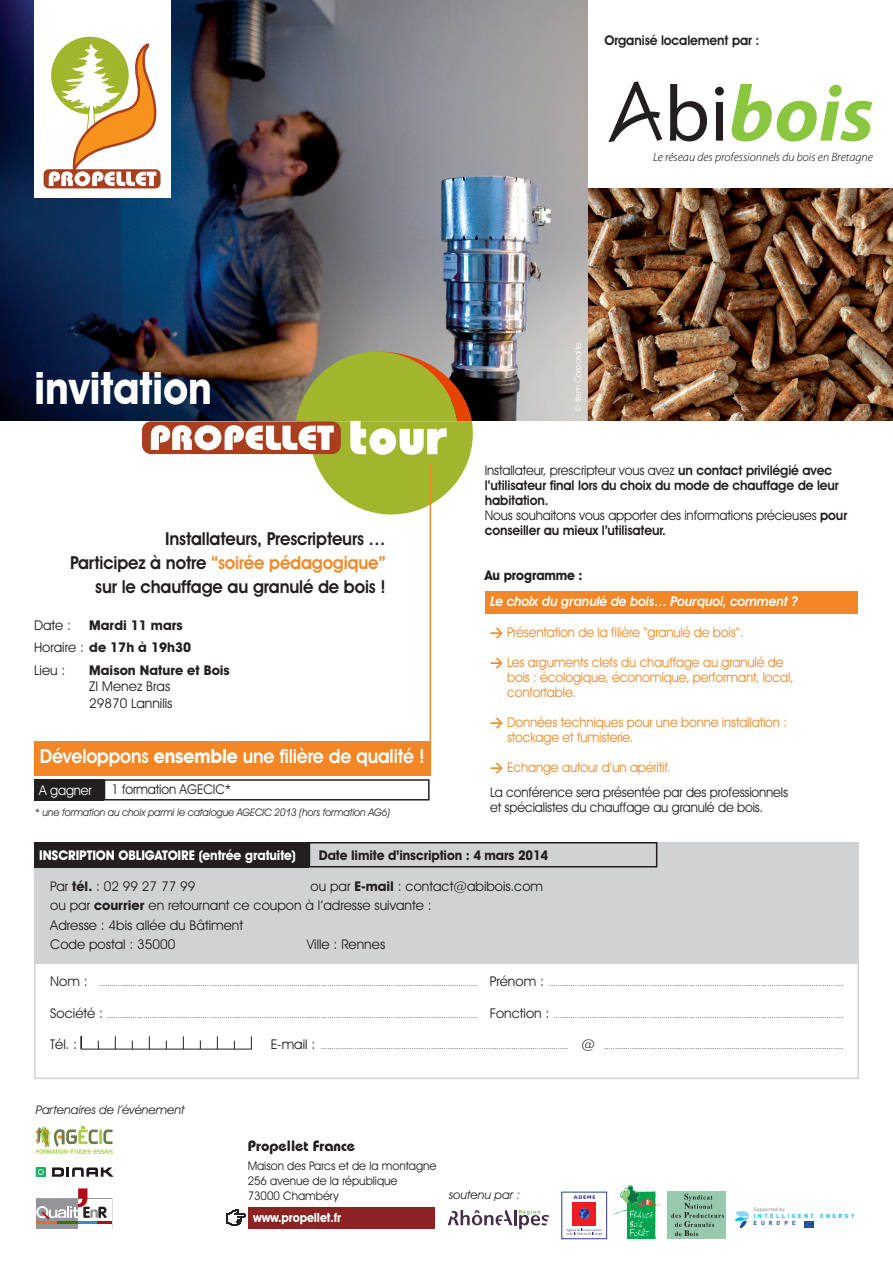
<style>
.page{position:relative;width:893px;height:1263px;background:#fff}
.page>*{position:absolute;margin:0;border:0;box-sizing:border-box;transform-origin:0 0}
.t1{font:800 50.7px "Bauhaus";color:#fff}
.t2{font:700 45px "Avant Garde IT Cby BT";color:#fff;scale:.9 1}
.t3{font:600 19.5px "Avant Garde IT Cby BT";letter-spacing:-.01em;color:#fff;scale:.93 1}
.t4{font:600 18px "Avant Garde IT Cby BT";letter-spacing:-.01em;color:#231f20;scale:.95 1}
.t5{font:600 18px "Avant Garde IT Cby BT";letter-spacing:-.01em;color:#f38725;scale:.95 1}
.t6{font:700 15px "Bauhaus";color:#231f20}
.t7{font:13.5px/15px "Avant Garde IT Cby BT";letter-spacing:-.01em;color:#f38725;scale:.95 1}
.t8{font:13.5px "Avant Garde IT Cby BT";letter-spacing:-.01em;color:#231f20}
.t9{font:13.5px/15px "Avant Garde IT Cby BT";letter-spacing:-.01em;color:#231f20;scale:.95 1}
.t10{font:600 13.5px/15px "Avant Garde IT Cby BT";letter-spacing:-.01em;color:#231f20;scale:.95 1}
.t11{font:700 13.5px "Avant Garde IT Cby BT";letter-spacing:-.01em;color:#231f20}
.t12{font:700 13.5px "Avant Garde IT Cby BT";letter-spacing:-.01em;color:#231f20;scale:.95 1}
.t13{font:italic 600 13.5px "Avant Garde IT Cby BT";letter-spacing:-.01em;color:#fff;scale:.95 1}
.t14{font:700 13.5px "Avant Garde IT Cby BT";letter-spacing:-.01em;color:#fff;scale:.95 1}
.t15{font:13.5px "Avant Garde IT Cby BT";letter-spacing:-.01em;color:#fff;scale:.95 1}
.t16{font:700 12.75px "Avant Garde IT Cby BT";letter-spacing:-.01em;color:#fff;scale:.9 1}
.t17{font:12px "Avant Garde IT Cby BT";color:#231f20;scale:.95 1}
.t18{font:italic 300 12px "Myriad Pro";color:#000}
.t19{font:italic 12px "Avant Garde IT Cby BT";color:#231f20}
.t20{font:italic 10.5px "Avant Garde IT Cby BT";letter-spacing:-.01em;color:#231f20;scale:.95 1}
.t21{font:9px "Avant Garde IT Cby BT";letter-spacing:-.01em;color:#fff;scale:.95 1}
.t22{font:7.5px "Avant Garde IT Cby BT";color:#231f20}
.t23{font:700 5.85px/7.2px "DIN";color:#01bdf2}
.t24{font:500 4.95px "DIN";letter-spacing:.02em;color:#939598}
.s1{color:#231f20}
.s2{font-weight:400}
.s3{font-weight:700}
.s4{font-weight:600}
.s5{font-family:"DIN";font-weight:700}
.s6{font-size:13.5px}
.s7{color:#1e4ea0}
</style>
<div class="page">
<div style="left:34px;top:842px;width:825px;height:121px;background:#d1d2d4"></div>
<img style="left:0;top:0;width:589px;height:421px">
<div style="left:34px;top:0;width:136px;height:198px;background:#fff"></div>
<div style="left:44px;top:169px;width:117px;height:19px;background:#a93f1f;border-radius:5px"></div>
<svg style="left:49px;top:37px;width:112px;height:149px"></svg>
<div style="left:142px;top:421px;width:199px;height:33px;background:#a93f1f;border-radius:9px"></div>
<svg style="left:151px;top:352px;width:322px;height:162px"></svg>
<div style="left:485px;top:591px;width:372px;height:22px;background:#f38725"></div>
<hr style="left:430px;top:464px;width:1px;height:311px;background:#f38725">
<div style="left:34px;top:741px;width:396px;height:34px;background:#f38725"></div>
<div style="left:34px;top:779px;width:70px;height:21px;background:#231f20"></div>
<div style="left:104px;top:779px;width:326px;height:21px;border:2px solid #231f20"></div>
<div style="left:34px;top:842px;width:275px;height:25px;background:#231f20"></div>
<svg style="left:81px;top:1036px;width:1px;height:13px"></svg>
<hr style="left:81px;top:1049px;width:171px;height:1px;background:#231f20">
<svg style="left:115px;top:1036px;width:1px;height:13px"></svg>
<svg style="left:149px;top:1036px;width:1px;height:13px"></svg>
<svg style="left:183px;top:1036px;width:1px;height:13px"></svg>
<svg style="left:217px;top:1036px;width:1px;height:13px"></svg>
<svg style="left:251px;top:1036px;width:1px;height:13px"></svg>
<div style="left:573px;top:1202px;width:23px;height:23px;background:#ee1d23"></div>
<svg style="left:579px;top:1208px;width:11px;height:11px"></svg>
<svg style="left:573px;top:1195px;width:22px;height:4px"></svg>
<svg style="left:566px;top:1229px;width:36px;height:6px"></svg>
<div style="left:562px;top:1192px;width:45px;height:47px;border:1px solid #253f8e"></div>
<div style="left:667px;top:1192px;width:59px;height:47px;background:#97c9af"></div>
<svg style="left:671px;top:1194px;width:53px;height:42px"></svg>
<svg style="left:613px;top:1185px;width:47px;height:54px"></svg>
<div style="left:804px;top:1221px;width:10px;height:7px;background:#1e4ea0"></div>
<svg style="left:807px;top:1222px;width:5px;height:5px"></svg>
<svg style="left:735px;top:1211px;width:14px;height:18px"></svg>
<hr style="left:514px;top:1210px;width:3px;height:15px;background:#462b4a">
<svg style="left:519px;top:1210px;width:30px;height:19px"></svg>
<svg style="left:448px;top:1210px;width:64px;height:15px"></svg>
<svg style="left:227px;top:1208px;width:208px;height:21px;background:#8f3231"></svg>
<img style="left:589px;top:188px;width:304px;height:233px">
<div style="left:309px;top:842px;width:348px;height:25px;border:2px solid #231f20"></div>
<svg style="left:732px;top:84px;width:140px;height:58px"></svg>
<svg style="left:670px;top:84px;width:54px;height:57px"></svg>
<svg style="left:608px;top:81px;width:54px;height:61px"></svg>
<svg style="left:36px;top:1126px;width:77px;height:28px"></svg>
<div style="left:36px;top:1198px;width:76px;height:31px;background:#939598"></div>
<div style="left:78px;top:1198px;width:34px;height:30px;background:#fff"></div>
<hr style="left:36px;top:1221px;width:21px;height:3px;background:#e66c1e">
<hr style="left:57px;top:1221px;width:21px;height:3px;background:#496814">
<hr style="left:78px;top:1221px;width:19px;height:3px;background:#4b82c3">
<hr style="left:97px;top:1221px;width:15px;height:3px;background:#b00d1d">
<svg style="left:36px;top:1188px;width:71px;height:31px"></svg>
<svg style="left:52px;top:1167px;width:62px;height:10px"></svg>
<svg style="left:36px;top:1167px;width:10px;height:10px"></svg>
<p class="t10" style="left:604px;top:33px;width:165px">Organisé localement par :</p>
<p class="t18" style="left:653px;top:149px;width:221px">Le réseau des professionnels du bois en Bretagne</p>
<p class="t2" style="left:34px;top:361px;width:199px">invitation</p>
<p class="t1" style="left:349px;top:406px;width:100px">tour</p>
<p class="t4" style="left:165px;top:528px;width:234px">Installateurs, Prescripteurs …</p>
<p class="t5" style="left:70px;top:552px;width:334px"><span class="s1">Participez à notre</span> “soirée pédagogique”</p>
<p class="t4" style="left:95px;top:576px;width:307px">sur le chauffage au granulé de bois !</p>
<p class="t8" style="left:34px;top:617px;width:39px">Date :</p>
<p class="t11" style="left:89px;top:617px;width:95px">Mardi 11 mars</p>
<p class="t11" style="left:34px;top:639px;width:159px"><span class="s2">Horaire :</span> de 17h à 19h30</p>
<p class="t8" style="left:34px;top:662px;width:33px">Lieu :</p>
<p class="t11" style="left:89px;top:662px;width:142px">Maison Nature et Bois</p>
<p class="t8" style="left:89px;top:678px;width:83px">ZI Menez Bras</p>
<p class="t8" style="left:89px;top:695px;width:85px">29870 Lannilis</p>
<p class="t3" style="left:40px;top:744px;width:415px">Développons <span class="s3">ensemble</span> une filière de qualité !</p>
<p class="t15" style="left:39px;top:782px;width:57px">A gagner</p>
<p class="t9" style="left:111px;top:782px;width:128px">1 formation AGECIC*</p>
<p class="t20" style="left:35px;top:805px;width:375px">* une formation au choix parmi le catalogue AGECIC 2013 (hors formation AG6)</p>
<p class="t21" style="left:573px;top:412px;width:74px;rotate:-90deg">© Item Corporaite</p>
<p class="t10" style="left:485px;top:462px;width:374px"><span class="s2">Installateur, prescripteur vous avez</span> un contact privilégié avec l’utilisateur final lors du choix du mode de chauffage de leur habitation.</p>
<p class="t9" style="left:485px;top:507px;width:383px">Nous souhaitons vous apporter des informations précieuses <span class="s4">pour conseiller au mieux l’utilisateur.</span></p>
<p class="t12" style="left:485px;top:567px;width:105px">Au programme :</p>
<p class="t13" style="left:490px;top:593px;width:326px">Le choix du granulé de bois… Pourquoi, comment ?</p>
<p class="t7" style="left:490px;top:624px;width:268px"><span class="s5">&gt;</span> Présentation de la filière “granulé de bois”.</p>
<p class="t7" style="left:507px;top:654px;width:303px;text-indent:-17px"><span class="s5">&gt;</span> Les arguments clefs du chauffage au granulé de bois : écologique, économique, performant, local, confortable.</p>
<p class="t7" style="left:507px;top:714px;width:296px;text-indent:-17px"><span class="s5">&gt;</span> Données techniques pour une bonne installation : stockage et fumisterie.</p>
<p class="t7" style="left:490px;top:759px;width:191px"><span class="s5">&gt;</span> Echange autour d’un apéritif.</p>
<p class="t9" style="left:490px;top:785px;width:315px">La conférence sera présentée par des professionnels et spécialistes du chauffage au granulé de bois.</p>
<p class="t14" style="left:39px;top:847px;width:272px">INSCRIPTION OBLIGATOIRE (entrée gratuite)</p>
<p class="t8" style="left:50px;top:877px;width:147px">Par <span class="s3">tél.</span> : 02 99 27 77 99</p>
<p class="t8" style="left:311px;top:877px;width:234px">ou par <span class="s3">E-mail</span> : contact@abibois.com</p>
<p class="t8" style="left:50px;top:897px;width:383px">ou par <span class="s3">courrier</span> en retournant ce coupon à l’adresse suivante :</p>
<p class="t8" style="left:50px;top:916px;width:194px">Adresse : 4bis allée du Bâtiment</p>
<p class="t8" style="left:50px;top:936px;width:127px">Code postal : 35000</p>
<p class="t8" style="left:307px;top:936px;width:80px">Ville : Rennes</p>
<p class="t22" style="left:50px;top:979px;width:795px"><span class="s6">Nom :</span> ................................................................................................................................................................................... <span class="s6">Prénom :</span> ...........................................................................................................................................</p>
<p class="t22" style="left:50px;top:1011px;width:795px"><span class="s6">Société :</span> ............................................................................................................................................................................... <span class="s6">Fonction :</span> .........................................................................................................................................</p>
<p class="t8" style="left:50px;top:1036px;width:28px">Tél. :</p>
<p class="t22" style="left:271px;top:1042px;width:574px"><span class="s6">E-mail :</span> ..................................................................................................................... <span class="s6">@</span> .................................................................................................................</p>
<p class="t12" style="left:319px;top:847px;width:243px">Date limite d’inscription : 4 mars 2014</p>
<p class="t19" style="left:36px;top:1103px;width:150px">Partenaires de l’événement</p>
<p class="t6" style="left:248px;top:1136px;width:109px">Propellet France</p>
<p class="t17" style="left:248px;top:1158px;width:200px">Maison des Parcs et de la montagne</p>
<p class="t17" style="left:248px;top:1173px;width:159px">256 avenue de la république</p>
<p class="t17" style="left:248px;top:1188px;width:97px">73000 Chambéry</p>
<p class="t16" style="left:253px;top:1210px;width:99px">www.propellet.fr</p>
<p class="t19" style="left:449px;top:1187px;width:73px">soutenu par :</p>
<p class="t24" style="left:754px;top:1206px;width:32px">Supported by</p>
<p class="t23" style="left:753px;top:1212px;width:102px">I N T E L L I G E N T E N E R G Y<br><span class="s7">E U R O P E</span></p>
</div>
